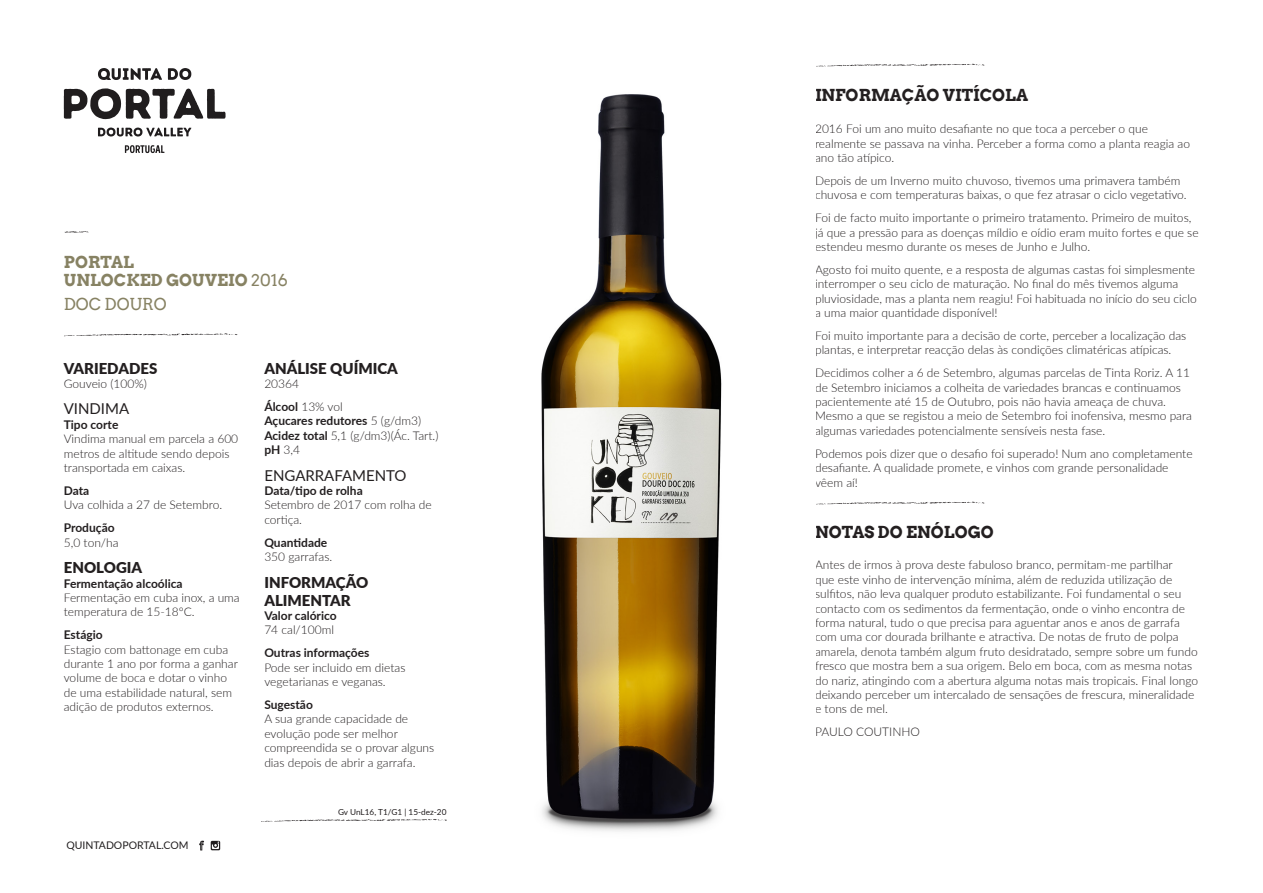
<style>
.page{position:relative;width:1263px;height:893px;background:#fff}
.page>*{position:absolute;margin:0;border:0;box-sizing:border-box;transform-origin:0 0}
.t1{font:700 16.5px "Arvo";color:#231f20}
.t2{font:700 16.5px "Arvo";color:#878263}
.t3{font:16.5px "Arvo";color:#878263}
.titulo{font:900 15px/18px "Lato";color:#231f20}
.titulo-2{font:15px "Lato";color:#231f20}
.After2{font:900 15px "Lato";color:#231f20}
.After2-2{font:300 12px/14.4px "Lato";color:#231f20}
.titulo-3{font:700 12px "Lato";color:#231f20}
.titulo-4{font:300 12px "Lato";color:#231f20}
.After2-3{font:700 12px/14.4px "Lato";color:#231f20}
.t4{font:10.5px "Lato";color:#201d1e}
.t5{font:8.25px "Lato";color:#231f20}
.s1{font-weight:400}
.s2{font-weight:300}
.s3{font-weight:700}
</style>
<div class="page">
<svg style="left:211px;top:841px;width:9px;height:9px"></svg>
<svg style="left:199px;top:841px;width:5px;height:9px"></svg>
<svg style="left:98px;top:128px;width:93px;height:9px"></svg>
<svg style="left:64px;top:88px;width:162px;height:31px"></svg>
<svg style="left:98px;top:68px;width:64px;height:12px"></svg>
<svg style="left:168px;top:68px;width:23px;height:12px"></svg>
<svg style="left:125px;top:145px;width:39px;height:8px"></svg>
<svg style="left:64px;top:333px;width:174px;height:3px"></svg>
<svg style="left:261px;top:819px;width:186px;height:3px"></svg>
<svg style="left:64px;top:231px;width:25px;height:2px"></svg>
<svg style="left:816px;top:64px;width:169px;height:3px"></svg>
<svg style="left:816px;top:502px;width:169px;height:3px"></svg>
<img style="left:541px;top:94px;width:181px;height:738px">
<p class="t2" style="left:64px;top:251px;width:72px">PORTAL</p>
<p class="t2" style="left:64px;top:269px;width:225px">UNLOCKED GOUVEIO <span class="s1">2016</span></p>
<p class="t3" style="left:64px;top:294px;width:104px">DOC DOURO</p>
<p class="titulo" style="left:64px;top:358px;width:95px">VARIEDADES</p>
<p class="After2-2" style="left:64px;top:376px;width:85px">Gouveio (100%)</p>
<p class="titulo-2" style="left:64px;top:398px;width:67px">VINDIMA</p>
<p class="titulo-3" style="left:64px;top:416px;width:56px">Tipo corte</p>
<p class="After2-2" style="left:64px;top:431px;width:176px">Vindima manual em parcela a 600 metros de altitude sendo depois transportada em caixas.</p>
<p class="titulo-3" style="left:64px;top:482px;width:27px">Data</p>
<p class="After2-2" style="left:64px;top:497px;width:160px">Uva colhida a 27 de Setembro.</p>
<p class="titulo-3" style="left:64px;top:519px;width:52px">Produção</p>
<p class="After2-2" style="left:64px;top:535px;width:56px">5,0 ton/ha</p>
<p class="titulo" style="left:64px;top:558px;width:80px">ENOLOGIA</p>
<p class="titulo-3" style="left:64px;top:574px;width:120px">Fermentação alcoólica</p>
<p class="After2-2" style="left:64px;top:590px;width:177px">Fermentação em cuba inox, a uma temperatura de 15-18ºC.</p>
<p class="titulo-3" style="left:64px;top:626px;width:40px">Estágio</p>
<p class="After2-2" style="left:64px;top:642px;width:176px">Estagio com battonage em cuba durante 1 ano por forma a ganhar volume de boca e dotar o vinho de uma estabilidade natural, sem adição de produtos externos.</p>
<p class="t4" style="left:66px;top:838px;width:124px">QUINTADOPORTAL.COM</p>
<p class="After2" style="left:264px;top:357px;width:135px">ANÁLISE QUÍMICA</p>
<p class="After2-2" style="left:264px;top:376px;width:36px">20364</p>
<p class="titulo-3" style="left:264px;top:398px;width:80px">Álcool <span class="s2">13% vol</span></p>
<p class="titulo-3" style="left:264px;top:412px;width:158px">Açucares redutores <span class="s2">5 (g/dm3)</span></p>
<p class="titulo-4" style="left:264px;top:427px;width:176px"><span class="s3">Acidez total</span> 5,1 (g/dm3)(Ác. Tart.)</p>
<p class="After2-2" style="left:264px;top:442px;width:37px"><span class="s3">pH</span> 3,4</p>
<p class="titulo-2" style="left:264px;top:464px;width:144px">ENGARRAFAMENTO</p>
<p class="After2-2" style="left:264px;top:483px;width:169px"><span class="s3">Data/tipo de rolha<br></span>Setembro de 2017 com rolha de cortiça.</p>
<p class="After2-2" style="left:264px;top:535px;width:69px"><span class="s3">Quantidade<br></span>350 garrafas.</p>
<p class="titulo" style="left:264px;top:572px;width:105px">INFORMAÇÃO<br>ALIMENTAR</p>
<p class="After2-3" style="left:264px;top:608px;width:74px">Valor calórico<br><span class="s2">74 cal/100ml</span></p>
<p class="After2-2" style="left:264px;top:645px;width:143px"><span class="s3">Outras informações<br></span>Pode ser incluido em dietas vegetarianas e veganas.</p>
<p class="After2-2" style="left:264px;top:697px;width:171px"><span class="s3">Sugestão<br></span>A sua grande capacidade de evolução pode ser melhor compreendida se o provar alguns dias depois de abrir a garrafa.</p>
<p class="t5" style="left:338px;top:806px;width:110px">Gv UnL16, T1/G1 | 15-dez-20</p>
<p class="t1" style="left:815px;top:85px;width:215px">INFORMAÇÃO VITÍCOLA</p>
<p class="After2-2" style="left:815px;top:121px;width:376px">2016 Foi um ano muito desafiante no que toca a perceber o que realmente se passava na vinha. Perceber a forma como a planta reagia ao ano tão atípico.</p>
<p class="After2-2" style="left:815px;top:173px;width:373px">Depois de um Inverno muito chuvoso, tivemos uma primavera também chuvosa e com temperaturas baixas, o que fez atrasar o ciclo vegetativo.</p>
<p class="After2-2" style="left:815px;top:210px;width:385px">Foi de facto muito importante o primeiro tratamento. Primeiro de muitos, já que a pressão para as doenças míldio e oídio eram muito fortes e que se estendeu mesmo durante os meses de Junho e Julho.</p>
<p class="After2-2" style="left:815px;top:262px;width:383px">Agosto foi muito quente, e a resposta de algumas castas foi simplesmente interromper o seu ciclo de maturação. No final do mês tivemos alguma pluviosidade, mas a planta nem reagiu! Foi habituada no início do seu ciclo a uma maior quantidade disponível!</p>
<p class="After2-2" style="left:815px;top:328px;width:373px">Foi muito importante para a decisão de corte, perceber a localização das plantas, e interpretar reacção delas às condições climatéricas atípicas.</p>
<p class="After2-2" style="left:815px;top:365px;width:378px">Decidimos colher a 6 de Setembro, algumas parcelas de Tinta Roriz. A 11 de Setembro iniciamos a colheita de variedades brancas e continuamos pacientemente até 15 de Outubro, pois não havia ameaça de chuva.<br>Mesmo a que se registou a meio de Setembro foi inofensiva, mesmo para algumas variedades potencialmente sensíveis nesta fase.</p>
<p class="After2-2" style="left:815px;top:446px;width:379px">Podemos pois dizer que o desafio foi superado! Num ano completamente desafiante. A qualidade promete, e vinhos com grande personalidade vêem aí!</p>
<p class="t1" style="left:815px;top:521px;width:180px">NOTAS DO ENÓLOGO</p>
<p class="After2-2" style="left:815px;top:557px;width:384px">Antes de irmos à prova deste fabuloso branco, permitam-me partilhar<br>que este vinho de intervenção mínima, além de reduzida utilização de sulfitos, não leva qualquer produto estabilizante. Foi fundamental o seu contacto com os sedimentos da fermentação, onde o vinho encontra de forma natural, tudo o que precisa para aguentar anos e anos de garrafa com uma cor dourada brilhante e atractiva. De notas de fruto de polpa amarela, denota também algum fruto desidratado, sempre sobre um fundo fresco que mostra bem a sua origem. Belo em boca, com as mesma notas do nariz, atingindo com a abertura alguma notas mais tropicais. Final longo deixando perceber um intercalado de sensações de frescura, mineralidade e tons de mel.</p>
<p class="After2-2" style="left:815px;top:724px;width:106px">PAULO COUTINHO</p>
</div>
